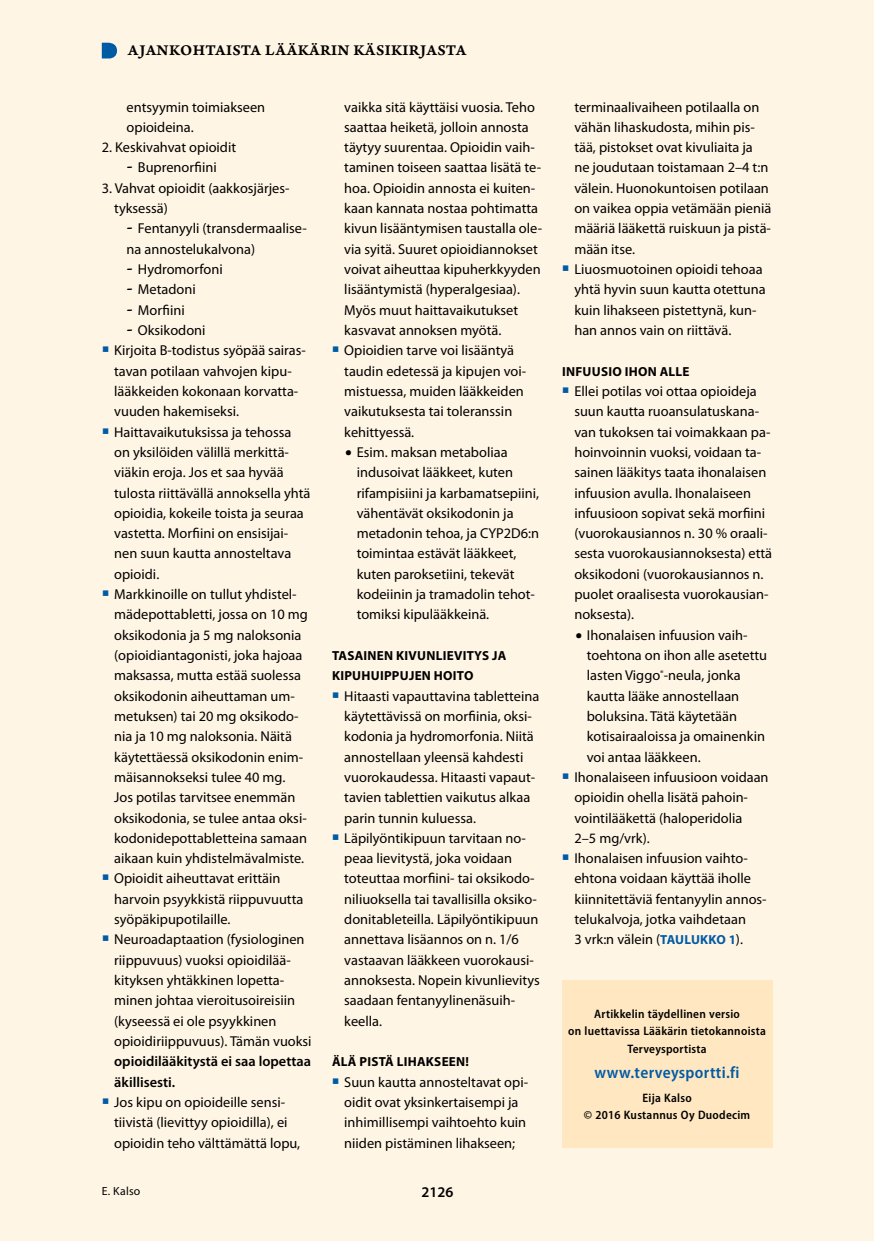
<style>
.page{position:relative;width:874px;height:1241px;background:#fff}
.page>*{position:absolute;margin:0;border:0;box-sizing:border-box;transform-origin:0 0}
.t1{font:600 semi-condensed 16.62px "Myriad Pro";letter-spacing:.02em;color:#005ba5}
.t2{font:15.75px "Arno Pro Smbd Caption";letter-spacing:.02em;color:#000}
.t3{font:600 14.88px "Myriad Pro";color:#000}
.t4{font:14.35px/20.3px "Myriad Pro";color:#000}
.t5{font:600 14.35px/20.3px "Myriad Pro";color:#000}
.t6{font:700 13.12px/20.3px "Myriad Pro";letter-spacing:.02em;color:#000}
.t7{font:600 semi-condensed 12.25px/17.5px "Myriad Pro";letter-spacing:.02em;color:#000;text-align:center}
.t8{font:11.9px "Myriad Pro";letter-spacing:.02em;color:#000}
.s1{font-family:"Arno Pro";font-size:22.75px}
.s2{font-family:"Arno Pro";font-size:24.5px;color:#005ba5}
.s3{font-weight:700;font-size:13.12px;color:#005ba5}
</style>
<div class="page">
<div style="left:0;top:0;width:873px;height:1240px;background:#fff5e4"></div>
<svg style="left:102px;top:43px;width:15px;height:15px"></svg>
<div style="left:561px;top:980px;width:210px;height:167px;background:#ffe7c1"></div>
<p class="t2" style="left:128px;top:41px;width:340px">AJANKOHTAISTA LÄÄKÄRIN KÄSIKIRJASTA</p>
<p class="t4" style="left:126px;top:96px;width:140px">entsyymin toimiakseen opioideina.</p>
<p class="t4" style="left:102px;top:137px;width:136px">2. Keskivahvat opioidit</p>
<p class="t4" style="left:126px;top:157px;width:92px"><span class="s1">-</span> Buprenorfiini</p>
<p class="t4" style="left:114px;top:177px;width:177px;text-indent:-12px">3. Vahvat opioidit (aakkosjärjes&shy;tyksessä)</p>
<p class="t4" style="left:126px;top:218px;width:182px"><span class="s1">-</span> Fentanyyli (transdermaalise&shy;na annostelukalvona)</p>
<p class="t4" style="left:126px;top:259px;width:98px"><span class="s1">-</span> Hydromorfoni</p>
<p class="t4" style="left:126px;top:279px;width:71px"><span class="s1">-</span> Metadoni</p>
<p class="t4" style="left:126px;top:299px;width:60px"><span class="s1">-</span> Morfiini</p>
<p class="t4" style="left:126px;top:320px;width:80px"><span class="s1">-</span> Oksikodoni</p>
<p class="t4" style="left:114px;top:340px;width:193px;text-indent:-12px"><span class="s2">■</span> Kirjoita B-todistus syöpää sairas&shy;tavan potilaan vahvojen kipu&shy;lääkkeiden kokonaan korvatta&shy;vuuden hakemiseksi.</p>
<p class="t4" style="left:114px;top:421px;width:197px;text-indent:-12px"><span class="s2">■</span> Haittavaikutuksissa ja tehossa on yksilöiden välillä merkittä&shy;viäkin eroja. Jos et saa hyvää tulosta riittävällä annoksella yhtä opioidia, kokeile toista ja seuraa vastetta. Morfiini on ensisijai&shy;nen suun kautta annosteltava opioidi.</p>
<p class="t4" style="left:114px;top:583px;width:195px;text-indent:-12px"><span class="s2">■</span> Markkinoille on tullut yhdistel&shy;mädepottabletti, jossa on 10 mg oksikodonia ja 5 mg naloksonia (opioidiantagonisti, joka hajoaa maksassa, mutta estää suolessa oksikodonin aiheuttaman um&shy;metuksen) tai 20 mg oksikodo&shy;nia ja 10 mg naloksonia. Näitä käytettäessä oksikodonin enim&shy;mäisannokseksi tulee 40 mg.<br>Jos potilas tarvitsee enemmän oksikodonia, se tulee antaa oksi&shy;kodonidepottabletteina samaan aikaan kuin yhdistelmävalmiste.</p>
<p class="t4" style="left:114px;top:868px;width:191px;text-indent:-12px"><span class="s2">■</span> Opioidit aiheuttavat erittäin harvoin psyykkistä riippuvuutta syöpäkipupotilaille.</p>
<p class="t4" style="left:114px;top:929px;width:199px;text-indent:-12px"><span class="s2">■</span> Neuroadaptaation (fysiologinen riippuvuus) vuoksi opioidilää&shy;kityksen yhtäkkinen lopetta&shy;minen johtaa vieroitusoireisiin (kyseessä ei ole psyykkinen opioidiriippuvuus). Tämän vuoksi</p>
<p class="t5" style="left:114px;top:1050px;width:198px">opioidilääkitystä ei saa lopettaa äkillisesti.</p>
<p class="t4" style="left:114px;top:1091px;width:187px;text-indent:-12px"><span class="s2">■</span> Jos kipu on opioideille sensi&shy;tiivistä (lievittyy opioidilla), ei opioidin teho välttämättä lopu,</p>
<p class="t4" style="left:344px;top:96px;width:199px">vaikka sitä käyttäisi vuosia. Teho saattaa heiketä, jolloin annosta täytyy suurentaa. Opioidin vaih&shy;taminen toiseen saattaa lisätä te&shy;hoa. Opioidin annosta ei kuiten&shy;kaan kannata nostaa pohtimatta kivun lisääntymisen taustalla ole&shy;via syitä. Suuret opioidiannokset voivat aiheuttaa kipuherkkyyden lisääntymistä (hyperalgesiaa).<br>Myös muut haittavaikutukset kasvavat annoksen myötä.</p>
<p class="t4" style="left:344px;top:340px;width:183px;text-indent:-12px"><span class="s2">■</span> Opioidien tarve voi lisääntyä taudin edetessä ja kipujen voi&shy;mistuessa, muiden lääkkeiden vaikutuksesta tai toleranssin kehittyessä.</p>
<p class="t4" style="left:356px;top:441px;width:184px;text-indent:-12px"><span class="s1">•</span> Esim. maksan metaboliaa indusoivat lääkkeet, kuten rifampisiini ja karbamatsepiini, vähentävät oksikodonin ja metadonin tehoa, ja CYP2D6:n toimintaa estävät lääkkeet, kuten paroksetiini, tekevät kodeiinin ja tramadolin tehot&shy;tomiksi kipulääkkeinä.</p>
<p class="t6" style="left:332px;top:645px;width:176px">TASAINEN KIVUNLIEVITYS JA<br>KIPUHUIPPUJEN HOITO</p>
<p class="t4" style="left:344px;top:685px;width:196px;text-indent:-12px"><span class="s2">■</span> Hitaasti vapauttavina tabletteina käytettävissä on morfiinia, oksi&shy;kodonia ja hydromorfonia. Niitä annostellaan yleensä kahdesti vuorokaudessa. Hitaasti vapaut&shy;tavien tablettien vaikutus alkaa parin tunnin kuluessa.</p>
<p class="t4" style="left:344px;top:827px;width:197px;text-indent:-12px"><span class="s2">■</span> Läpilyöntikipuun tarvitaan no&shy;peaa lievitystä, joka voidaan toteuttaa morfiini- tai oksikodo&shy;niliuoksella tai tavallisilla oksiko&shy;donitableteilla. Läpilyöntikipuun annettava lisäannos on n. 1/6 vastaavan lääkkeen vuorokausi&shy;annoksesta. Nopein kivunlievitys saadaan fentanyylinenäsuih&shy;keella.</p>
<p class="t6" style="left:332px;top:1051px;width:138px">ÄLÄ PISTÄ LIHAKSEEN!</p>
<p class="t4" style="left:344px;top:1071px;width:185px;text-indent:-12px"><span class="s2">■</span> Suun kautta annosteltavat opi&shy;oidit ovat yksinkertaisempi ja inhimillisempi vaihtoehto kuin niiden pistäminen lihakseen;</p>
<p class="t8" style="left:102px;top:1183px;width:40px">E. Kalso</p>
<p class="t3" style="left:421px;top:1182px;width:33px">2126</p>
<p class="t4" style="left:574px;top:96px;width:198px">terminaalivaiheen potilaalla on vähän lihaskudosta, mihin pis&shy;tää, pistokset ovat kivuliaita ja ne joudutaan toistamaan 2–4 t:n välein. Huonokuntoisen potilaan on vaikea oppia vetämään pieniä määriä lääkettä ruiskuun ja pistä&shy;mään itse.</p>
<p class="t4" style="left:574px;top:259px;width:193px;text-indent:-12px"><span class="s2">■</span> Liuosmuotoinen opioidi tehoaa yhtä hyvin suun kautta otettuna kuin lihakseen pistettynä, kun&shy;han annos vain on riittävä.</p>
<p class="t6" style="left:562px;top:360px;width:129px">INFUUSIO IHON ALLE</p>
<p class="t4" style="left:574px;top:380px;width:199px;text-indent:-12px"><span class="s2">■</span> Ellei potilas voi ottaa opioideja suun kautta ruoansulatuskana&shy;van tukoksen tai voimakkaan pa&shy;hoinvoinnin vuoksi, voidaan ta&shy;sainen lääkitys taata ihonalaisen infuusion avulla. Ihonalaiseen infuusioon sopivat sekä morfiini (vuorokausiannos n. 30 % oraali&shy;sesta vuorokausiannoksesta) että oksikodoni (vuorokausiannos n. puolet oraalisesta vuorokausian&shy;noksesta).</p>
<p class="t4" style="left:586px;top:624px;width:182px;text-indent:-12px"><span class="s1">•</span> Ihonalaisen infuusion vaih&shy;toehtona on ihon alle asetettu lasten Viggo<sup>®</sup>-neula, jonka kautta lääke annostellaan boluksina. Tätä käytetään kotisairaaloissa ja omainenkin voi antaa lääkkeen.</p>
<p class="t4" style="left:574px;top:766px;width:196px;text-indent:-12px"><span class="s2">■</span> Ihonalaiseen infuusioon voidaan opioidin ohella lisätä pahoin&shy;vointilääkettä (haloperidolia<br>2–5 mg/vrk).</p>
<p class="t4" style="left:574px;top:847px;width:194px;text-indent:-12px"><span class="s2">■</span> Ihonalaisen infuusion vaihto&shy;ehtona voidaan käyttää iholle kiinnitettäviä fentanyylin annos&shy;telukalvoja, jotka vaihdetaan<br>3 vrk:n välein (<span class="s3">TAULUKKO 1</span>).</p>
<p class="t7" style="left:568px;top:1004px;width:199px">Artikkelin täydellinen versio<br>on luettavissa Lääkärin tietokannoista<br>Terveysportista</p>
<p class="t1" style="left:594px;top:1061px;width:146px">www.terveysportti.fi</p>
<p class="t7" style="left:583px;top:1088px;width:168px">Eija Kalso<br>© 2016 Kustannus Oy Duodecim</p>
</div>
